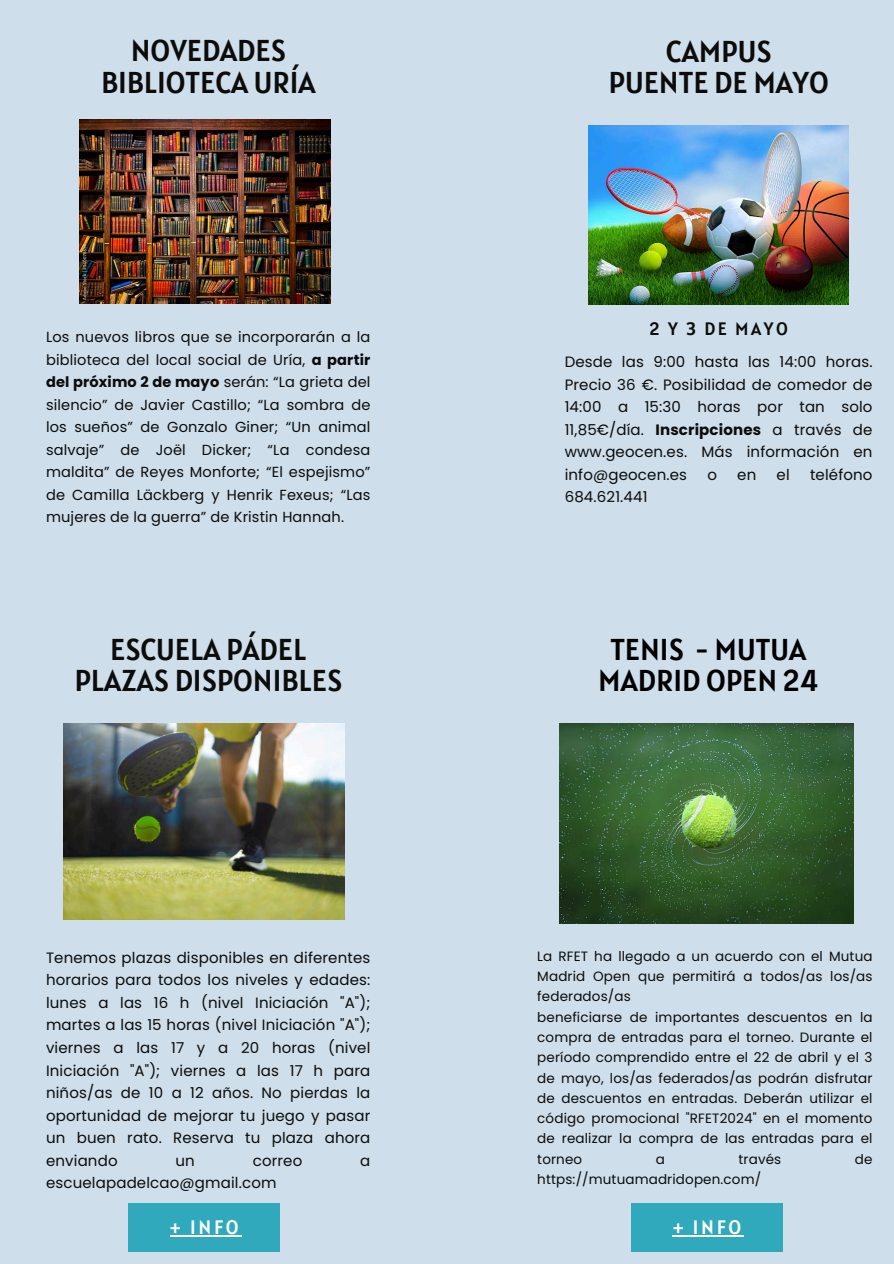
<style>
.page{position:relative;width:894px;height:1264px;background:#fff}
.page>*{position:absolute;margin:0;border:0;box-sizing:border-box;transform-origin:0 0}
.t1{font:30px/31.5px "Alatsi";color:#0c0c0a;text-align:center}
.t2{font:30px/31.5px "Alatsi";color:#000;text-align:center}
.t3{font:19.35px "Alatsi";letter-spacing:.14em;color:#fff}
.t4{font:17.85px "Alatsi";letter-spacing:.14em;color:#0c0c0a}
.t5{font:15px/22.5px "Poppins";letter-spacing:.01em;color:#0c0c0a;text-align:justify}
.t6{font:14.55px/22.5px "Poppins";letter-spacing:.01em;color:#0c0c0a;text-align:justify}
.t7{font:13.5px/20.2px "Poppins";letter-spacing:.01em;color:#0c0c0a;text-align:justify}
.s1{font-weight:700}
</style>
<div class="page">
<div style="left:0;top:0;width:893px;height:1263px;background:#cedeeb"></div>
<img style="left:588px;top:125px;width:260px;height:179px">
<img style="left:560px;top:723px;width:293px;height:200px">
<div style="left:631px;top:1202px;width:151px;height:49px;background:#2fa9bb"></div>
<hr style="left:672px;top:1235px;width:71px;height:1px;background:#fff">
<img style="left:63px;top:723px;width:282px;height:196px">
<div style="left:128px;top:1202px;width:152px;height:49px;background:#2fa9bb"></div>
<hr style="left:170px;top:1235px;width:71px;height:1px;background:#fff">
<img style="left:79px;top:119px;width:251px;height:185px">
<p class="t1" style="left:101px;top:35px;width:216px">NOVEDADES<br>BIBLIOTECA URÍA</p>
<h2 class="t6" style="left:46px;top:326px;width:326px">Los nuevos libros que se incorporarán a la biblioteca del local social de Uría, <span class="s1">a partir del próximo 2 de mayo</span> serán: “La grieta del silencio” de Javier Castillo; “La sombra de los sueños” de Gonzalo Giner; “Un animal salvaje” de Joël Dicker; “La condesa maldita” de Reyes Monforte; “El espejismo” de Camilla Läckberg y Henrik Fexeus; “Las mujeres de la guerra” de Kristin Hannah.</h2>
<p class="t1" style="left:74px;top:633px;width:269px">ESCUELA PÁDEL<br>PLAZAS DISPONIBLES</p>
<p class="t5" style="left:46px;top:946px;width:326px">Tenemos plazas disponibles en diferentes horarios para todos los niveles y edades: lunes a las 16 h (nivel Iniciación "A"); martes a las 15 horas (nivel Iniciación "A"); viernes a las 17 y a 20 horas (nivel Iniciación "A"); viernes a las 17 h para niños/as de 10 a 12 años. No pierdas la oportunidad de mejorar tu juego y pasar un buen rato. Reserva tu plaza ahora enviando</p>
<p class="t5" style="left:175px;top:1148px;width:21px">un</p>
<p class="t5" style="left:253px;top:1148px;width:51px">correo</p>
<p class="t5" style="left:360px;top:1148px;width:12px">a</p>
<p class="t5" style="left:46px;top:1171px;width:232px">escuelapadelcao@gmail.com</p>
<h2 class="t1" style="left:608px;top:35px;width:221px">CAMPUS<br>PUENTE DE MAYO</h2>
<h1 class="t4" style="left:649px;top:317px;width:140px">2 Y 3 DE MAYO</h1>
<p class="t5" style="left:564px;top:351px;width:309px">Desde las 9:00 hasta las 14:00 horas.<br>Precio 36 €. Posibilidad de comedor de 14:00 a 15:30 horas por tan solo 11,85€/día. <span class="s1">Inscripciones</span> a través de www.geocen.es. Más información en info@geocen.es</p>
<p class="t5" style="left:707px;top:463px;width:11px">o</p>
<p class="t5" style="left:737px;top:463px;width:21px">en</p>
<p class="t5" style="left:776px;top:463px;width:15px">el</p>
<p class="t5" style="left:809px;top:463px;width:64px">teléfono</p>
<p class="t5" style="left:564px;top:486px;width:84px">684.621.441</p>
<h2 class="t2" style="left:598px;top:633px;width:221px">TENIS - MUTUA<br>MADRID OPEN 24</h2>
<p class="t7" style="left:537px;top:946px;width:337px">La RFET ha llegado a un acuerdo con el Mutua Madrid Open que permitirá a todos/as los/as federados/as</p>
<h1 class="t7" style="left:537px;top:1006px;width:337px">beneficiarse de importantes descuentos en la compra de entradas para el torneo. Durante el período comprendido entre el 22 de abril y el 3 de mayo, los/as federados/as podrán disfrutar de descuentos en entradas. Deberán utilizar el código promocional "RFET2024" en el momento de realizar la compra de las entradas para el torneo</h1>
<h1 class="t7" style="left:655px;top:1148px;width:11px">a</h1>
<h1 class="t7" style="left:738px;top:1148px;width:44px">través</h1>
<h1 class="t7" style="left:854px;top:1148px;width:19px">de</h1>
<h1 class="t7" style="left:537px;top:1168px;width:225px">https://mutuamadridopen.com/</h1>
<p class="t3" style="left:170px;top:1214px;width:70px">+ INFO</p>
<p class="t3" style="left:672px;top:1214px;width:70px">+ INFO</p>
</div>
